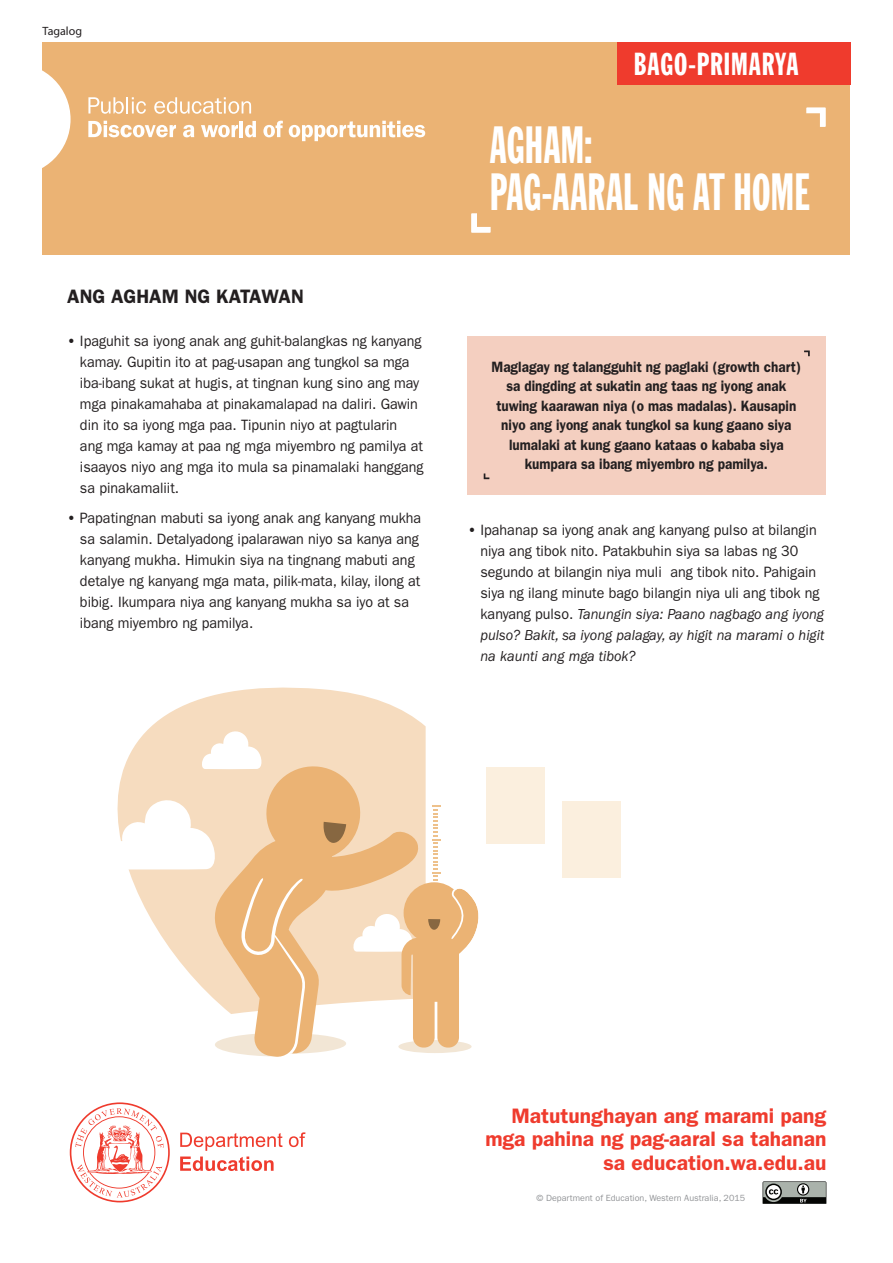
<style>
.page{position:relative;width:893px;height:1263px;background:#fff}
.page>*{position:absolute;margin:0;border:0;box-sizing:border-box;transform-origin:0 0}
.t1{font:51px "Franklin Gothic Extra Cond";letter-spacing:.005em;color:#fff;scale:.85 1}
.t2{font:31.05px "Franklin Gothic Extra Cond";letter-spacing:.035em;color:#fff}
.t3{font:600 21px/23.5px "ITC Franklin Gothic Std";color:#ef3b2d;text-align:right}
.t4{font:600 19.5px "ITC Franklin Gothic Std";color:#231f20}
.t5{font:15px/21px "ITC Franklin Gothic Std";color:#231f20;scale:.95 1}
.t6{font:600 15px/19.5px "ITC Franklin Gothic Std";color:#231f20;text-align:center;scale:.9 1}
.t7{font:12px "Myriad Pro";color:#231f20}
.t8{font:9px "ITC Franklin Gothic Std";color:#939598}
.s1{font-weight:600}
.s2{font-style:italic}
</style>
<div class="page">
<div style="left:43px;top:43px;width:807px;height:212px;background:#ebb374"></div>
<div style="left:617px;top:43px;width:233px;height:42px;background:#ef3b2d"></div>
<svg style="left:42px;top:63px;width:29px;height:112px"></svg>
<svg style="left:88px;top:97px;width:58px;height:17px"></svg>
<svg style="left:154px;top:97px;width:97px;height:17px"></svg>
<svg style="left:88px;top:121px;width:88px;height:16px"></svg>
<svg style="left:183px;top:125px;width:11px;height:12px"></svg>
<svg style="left:201px;top:125px;width:37px;height:12px"></svg>
<hr style="left:240px;top:121px;width:3px;height:16px;background:#fff">
<svg style="left:245px;top:121px;width:11px;height:16px"></svg>
<svg style="left:263px;top:121px;width:20px;height:16px"></svg>
<svg style="left:289px;top:121px;width:136px;height:20px"></svg>
<svg style="left:70px;top:1102px;width:100px;height:100px"></svg>
<svg style="left:289px;top:1132px;width:16px;height:15px"></svg>
<svg style="left:180px;top:1132px;width:103px;height:39px"></svg>
<svg style="left:763px;top:1181px;width:63px;height:23px"></svg>
<svg style="left:471px;top:213px;width:20px;height:20px"></svg>
<svg style="left:806px;top:107px;width:20px;height:20px"></svg>
<div style="left:398px;top:1040px;width:74px;height:13px;background:#f2e6d5;border-radius:50%"></div>
<svg style="left:118px;top:687px;width:308px;height:311px;fill:#f6dcbf"></svg>
<div style="left:404px;top:882px;width:61px;height:61px;background:#ebb374;border-radius:50%"></div>
<div style="left:413px;top:931px;width:46px;height:71px;background:#ebb374;border-radius:20px"></div>
<div style="left:437px;top:968px;width:22px;height:79px;background:#ebb374;border-radius:10px"></div>
<div style="left:413px;top:968px;width:22px;height:79px;background:#ebb374;border-radius:10px"></div>
<svg style="left:117px;top:797px;width:96px;height:73px"></svg>
<svg style="left:200px;top:730px;width:64px;height:39px"></svg>
<svg style="left:450px;top:887px;width:29px;height:67px"></svg>
<svg style="left:420px;top:805px;width:21px;height:125px"></svg>
<svg style="left:213px;top:763px;width:207px;height:294px;fill:#f6dcbf"></svg>
<svg style="left:323px;top:822px;width:23px;height:21px"></svg>
<svg style="left:215px;top:877px;width:131px;height:179px;background:#f1cca2"></svg>
<div style="left:486px;top:767px;width:59px;height:77px;background:#fbefde"></div>
<div style="left:562px;top:801px;width:59px;height:77px;background:#fbefde"></div>
<div style="left:468px;top:336px;width:358px;height:158px;background:#f4cfc0"></div>
<svg style="left:804px;top:350px;width:6px;height:6px"></svg>
<svg style="left:484px;top:473px;width:5px;height:6px"></svg>
<p class="t7" style="left:43px;top:23px;width:41px">Tagalog</p>
<p class="t4" style="left:67px;top:284px;width:238px">ANG AGHAM NG KATAWAN</p>
<p class="t5" style="left:80px;top:331px;width:363px;text-indent:-13px"><span class="s1">•</span> Ipaguhit sa iyong anak ang guhit-balangkas ng kanyang kamay. Gupitin ito at pag-usapan ang tungkol sa mga iba-ibang sukat at hugis, at tingnan kung sino ang may mga pinakamahaba at pinakamalapad na daliri. Gawin din ito sa iyong mga paa. Tipunin niyo at pagtularin<br>ang mga kamay at paa ng mga miyembro ng pamilya at isaayos niyo ang mga ito mula sa pinamalaki hanggang sa pinakamaliit.</p>
<p class="t5" style="left:80px;top:507px;width:361px;text-indent:-13px"><span class="s1">•</span> Papatingnan mabuti sa iyong anak ang kanyang mukha sa salamin. Detalyadong ipalarawan niyo sa kanya ang kanyang mukha. Himukin siya na tingnang mabuti ang detalye ng kanyang mga mata, pilik-mata, kilay, ilong at bibig. Ikumpara niya ang kanyang mukha sa iyo at sa ibang miyembro ng pamilya.</p>
<h2 class="t2" style="left:634px;top:48px;width:166px">BAGO-PRIMARYA</h2>
<p class="t1" style="left:490px;top:118px;width:123px">AGHAM:</p>
<p class="t1" style="left:490px;top:165px;width:378px">PAG-AARAL NG AT HOME</p>
<p class="t6" style="left:491px;top:357px;width:346px">Maglagay ng talangguhit ng paglaki (growth chart) sa dingding at sukatin ang taas ng iyong anak tuwing kaarawan niya (o mas madalas). Kausapin niyo ang iyong anak tungkol sa kung gaano siya lumalaki at kung gaano kataas o kababa siya kumpara sa ibang miyembro ng pamilya.</p>
<p class="t5" style="left:480px;top:520px;width:364px;text-indent:-13px"><span class="s1">•</span> Ipahanap sa iyong anak ang kanyang pulso at bilangin niya ang tibok nito. Patakbuhin siya sa labas ng 30 segundo at bilangin niya muli ang tibok nito. Pahigain siya ng ilang minute bago bilangin niya uli ang tibok ng kanyang pulso. <span class="s2">Tanungin siya: Paano nagbago ang iyong pulso? Bakit, sa iyong palagay, ay higit na marami o higit na kaunti ang mga tibok?</span></p>
<h3 class="t3" style="left:485px;top:1104px;width:343px">Matutunghayan ang marami pang mga pahina ng pag-aaral sa tahanan sa education.wa.edu.au</h3>
<p class="t8" style="left:536px;top:1193px;width:210px">© Department of Education, Western Australia, 2015</p>
</div>
